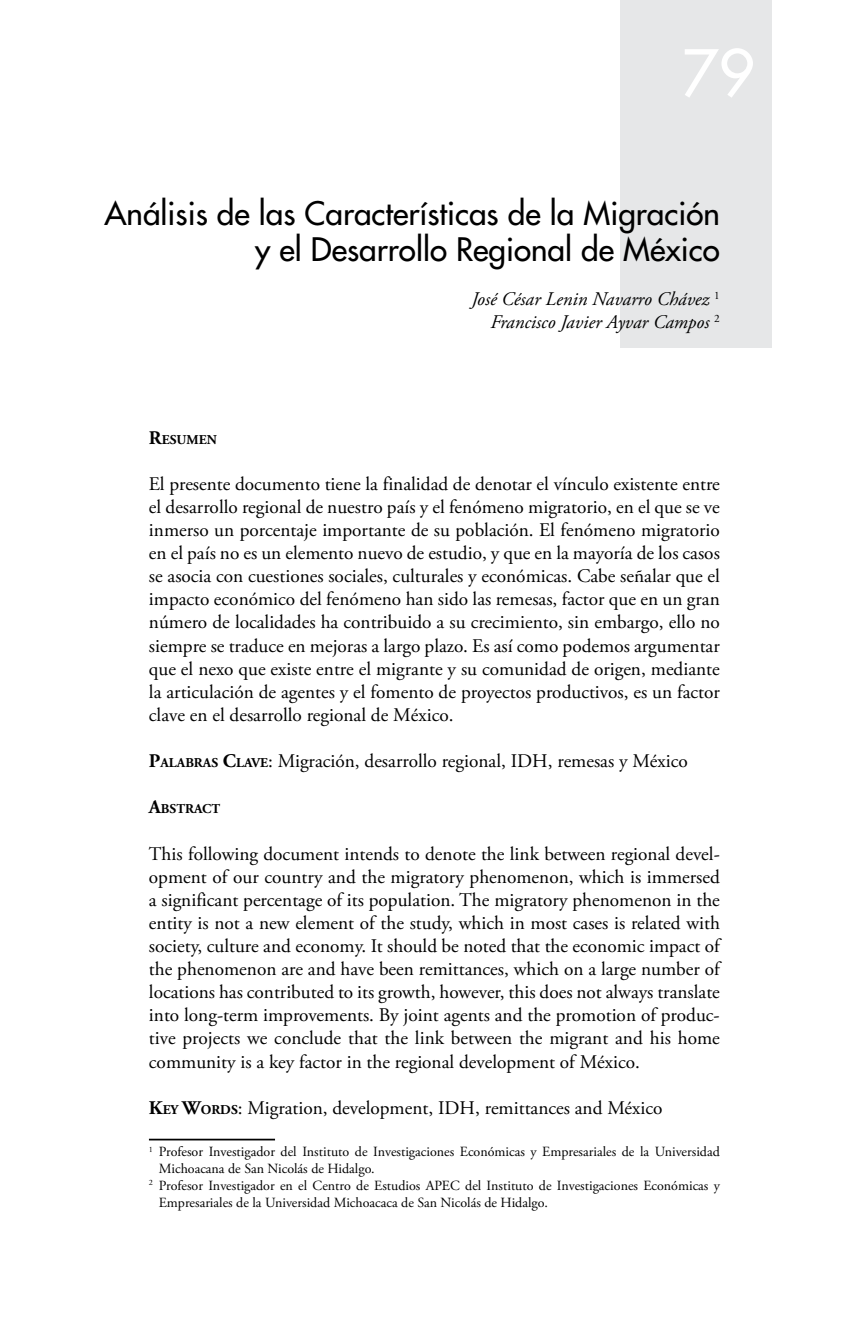
<style>
.page{position:relative;width:844px;height:1340px;background:#fff}
.page>*{position:absolute;margin:0;border:0;box-sizing:border-box;transform-origin:0 0}
.t1{font:500 63px "Futura Std";color:#fff}
.t2{font:500 31.5px/36.8px "Futura Std";color:#000;text-align:right}
.t3{font:19.25px/23.1px "Adobe Garamond Pro";color:#000;text-align:justify}
.t4{font:italic 19.25px/23.1px "Adobe Garamond Pro";color:#000;text-align:right}
.t5{font:14px "Adobe Garamond Pro";letter-spacing:-.01em;color:#000}
.t6{font:700 13.47px "Adobe Garamond Pro";color:#000}
.s1{font-size:19.25px}
.s2{font-weight:700}
.s3{font-weight:700;font-size:13.47px}
</style>
<div class="page">
<div style="left:620px;top:0;width:151px;height:347px;background:#e6e7e8"></div>
<hr style="left:149px;top:1138px;width:126px;height:2px;background:#000">
<h1 class="t1" style="left:681px;top:34px;width:74px">79</h1>
<h2 class="t2" style="left:104px;top:195px;width:617px">Análisis de las Características de la Migración y el Desarrollo Regional de México</h2>
<p class="t4" style="left:471px;top:288px;width:250px">José César Lenin Navarro Chávez <sup>1<br></sup>Francisco Javier Ayvar Campos <sup>2</sup></p>
<p class="t6" style="left:149px;top:431px;width:69px"><span class="s1">R</span>ESUMEN</p>
<p class="t3" style="left:149px;top:473px;width:572px">El presente documento tiene la finalidad de denotar el vínculo existente entre el desarrollo regional de nuestro país y el fenómeno migratorio, en el que se ve inmerso un porcentaje importante de su población. El fenómeno migratorio en el país no es un elemento nuevo de estudio, y que en la mayoría de los casos se asocia con cuestiones sociales, culturales y económicas. Cabe señalar que el impacto económico del fenómeno han sido las remesas, factor que en un gran número de localidades ha contribuido a su crecimiento, sin embargo, ello no siempre se traduce en mejoras a largo plazo. Es así como podemos argumentar que el nexo que existe entre el migrante y su comunidad de origen, mediante la articulación de agentes y el fomento de proyectos productivos, es un factor clave en el desarrollo regional de México.</p>
<p class="t3" style="left:149px;top:750px;width:540px"><span class="s2">P</span><span class="s3">ALABRAS</span> <span class="s2">C</span><span class="s3">LAVE</span>: Migración, desarrollo regional, IDH, remesas y México</p>
<p class="t6" style="left:149px;top:801px;width:73px"><span class="s1">A</span>BSTRACT</p>
<p class="t3" style="left:149px;top:842px;width:572px">This following document intends to denote the link between regional devel&shy;opment of our country and the migratory phenomenon, which is immersed a significant percentage of its population. The migratory phenomenon in the entity is not a new element of the study, which in most cases is related with society, culture and economy. It should be noted that the economic impact of the phenomenon are and have been remittances, which on a large number of locations has contributed to its growth, however, this does not always translate into long-term improvements. By joint agents and the promotion of produc&shy;tive projects we conclude that the link between the migrant and his home community is a key factor in the regional development of México.</p>
<p class="t3" style="left:149px;top:1096px;width:515px"><span class="s2">K</span><span class="s3">EY</span> <span class="s2">W</span><span class="s3">ORDS</span>: Migration, development, IDH, remittances and México</p>
<p class="t5" style="left:149px;top:1143px;width:572px"><sup>1</sup> Profesor Investigador del Instituto de Investigaciones Económicas y Empresariales de la Universidad</p>
<p class="t5" style="left:159px;top:1160px;width:217px">Michoacana de San Nicolás de Hidalgo.</p>
<p class="t5" style="left:149px;top:1177px;width:572px"><sup>2</sup> Profesor Investigador en el Centro de Estudios APEC del Instituto de Investigaciones Económicas y</p>
<p class="t5" style="left:159px;top:1193px;width:390px">Empresariales de la Universidad Michoacaca de San Nicolás de Hidalgo.</p>
</div>
